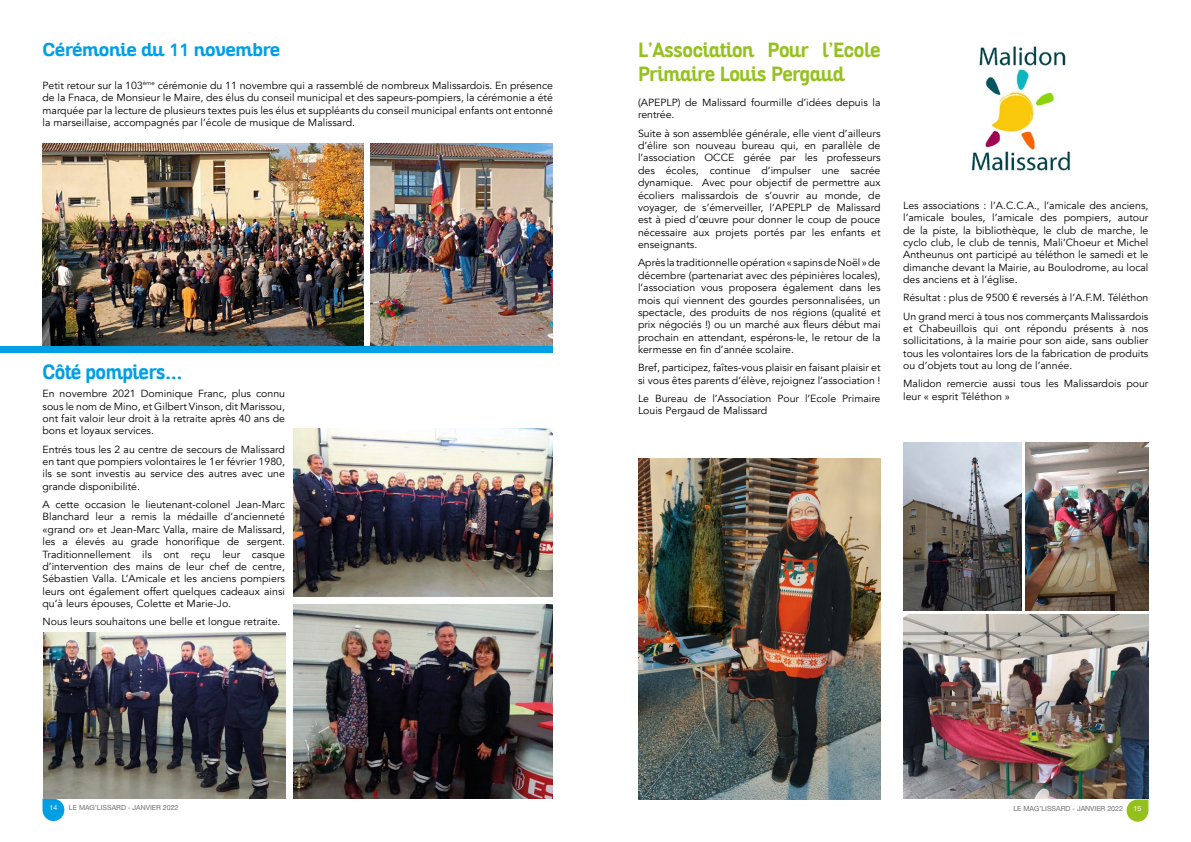
<style>
.page{position:relative;width:1191px;height:842px;background:#fff}
.page>*{position:absolute;margin:0;border:0;box-sizing:border-box;transform-origin:0 0}
.t1{font:700 20px/24px "Altair";color:#95c11f;scale:.9 1}
.t2{font:700 20px "Altair";color:#009fe3;scale:.9 1}
.t3{font:700 18px "Altair";color:#009fe3}
.t4{font:10.3px/12.4px "Avenir";color:#000;text-align:justify}
.t5{font:7px "Helvetica Neue";color:#706f6f}
.t6{font:7px "Helvetica Neue";color:#fff}
.s1{font-family:"Akkurat"}
</style>
<div class="page">
<svg style="left:1126px;top:799px;width:22px;height:23px"></svg>
<svg style="left:43px;top:799px;width:21px;height:22px"></svg>
<img style="left:43px;top:143px;width:320px;height:203px">
<img style="left:370px;top:143px;width:183px;height:203px">
<div style="left:0;top:346px;width:553px;height:7px;background:#009fe3"></div>
<img style="left:638px;top:459px;width:242px;height:340px">
<img style="left:903px;top:443px;width:118px;height:168px">
<img style="left:903px;top:615px;width:245px;height:184px">
<img style="left:1025px;top:443px;width:123px;height:168px">
<img style="left:971px;top:46px;width:100px;height:125px">
<img style="left:43px;top:632px;width:242px;height:167px">
<img style="left:294px;top:605px;width:259px;height:194px">
<img style="left:294px;top:428px;width:259px;height:168px">
<h2 class="t3" style="left:43px;top:38px;width:239px">Cérémonie du <span class="s1">11</span> novembre</h2>
<p class="t4" style="left:43px;top:79px;width:512px">Petit retour sur la 103<sup>ème</sup> cérémonie du 11 novembre qui a rassemblé de nombreux Malissardois. En présence de la Fnaca, de Monsieur le Maire, des élus du conseil municipal et des sapeurs-pompiers, la cérémonie a été marquée par la lecture de plusieurs textes puis les élus et suppléants du conseil municipal enfants ont entonné la marseillaise, accompagnés par l’école de musique de Malissard.</p>
<h1 class="t2" style="left:43px;top:359px;width:157px">Côté pompiers...</h1>
<p class="t4" style="left:43px;top:388px;width:244px">En novembre 2021 Dominique Franc, plus connu sous le nom de Mino, et Gilbert Vinson, dit Marissou, ont fait valoir leur droit à la retraite après 40 ans de bons et loyaux services.</p>
<p class="t4" style="left:43px;top:443px;width:244px">Entrés tous les 2 au centre de secours de Malissard en tant que pompiers volontaires le 1er février 1980, ils se sont investis au service des autres avec une grande disponibilité.</p>
<p class="t4" style="left:43px;top:498px;width:244px">A cette occasion le lieutenant-colonel Jean-Marc Blanchard leur a remis la médaille d’ancienneté «grand or» et Jean-Marc Valla, maire de Malissard, les a élevés au grade honorifique de sergent.<br>Traditionnellement ils ont reçu leur casque d’intervention des mains de leur chef de centre, Sébastien Valla. L’Amicale et les anciens pompiers leurs ont également offert quelques cadeaux ainsi qu’à leurs épouses, Colette et Marie-Jo.</p>
<p class="t4" style="left:43px;top:616px;width:239px">Nous leurs souhaitons une belle et longue retraite.</p>
<h1 class="t1" style="left:638px;top:39px;width:271px">L’Association Pour l’Ecole<br>Primaire Louis Pergaud</h1>
<p class="t4" style="left:638px;top:96px;width:244px">(APEPLP) de Malissard fourmille d’idées depuis la rentrée.</p>
<p class="t4" style="left:638px;top:127px;width:244px">Suite à son assemblée générale, elle vient d’ailleurs d’élire son nouveau bureau qui, en parallèle de l’association OCCE gérée par les professeurs des écoles, continue d’impulser une sacrée dynamique. Avec pour objectif de permettre aux écoliers malissardois de s’ouvrir au monde, de voyager, de s’émerveiller, l’APEPLP de Malissard est à pied d’œuvre pour donner le coup de pouce nécessaire aux projets portés par les enfants et enseignants.</p>
<p class="t4" style="left:638px;top:257px;width:244px">Après la traditionnelle opération « sapins de Noël » de décembre (partenariat avec des pépinières locales), l’association vous proposera également dans les mois qui viennent des gourdes personnalisées, un spectacle, des produits de nos régions (qualité et prix négociés !) ou un marché aux fleurs début mai prochain en attendant, espérons-le, le retour de la kermesse en fin d’année scolaire.</p>
<p class="t4" style="left:638px;top:362px;width:244px">Bref, participez, faîtes-vous plaisir en faisant plaisir et si vous êtes parents d’élève, rejoignez l’association !</p>
<p class="t4" style="left:638px;top:392px;width:244px">Le Bureau de l’Association Pour l’Ecole Primaire<br>Louis Pergaud de Malissard</p>
<p class="t4" style="left:903px;top:199px;width:247px">Les associations : l’A.C.C.A., l’amicale des anciens, l’amicale boules, l’amicale des pompiers, autour de la piste, la bibliothèque, le club de marche, le cyclo club, le club de tennis, Mali’Choeur et Michel Antheunus ont participé au téléthon le samedi et le dimanche devant la Mairie, au Boulodrome, au local des anciens et à l’église.</p>
<p class="t4" style="left:903px;top:289px;width:247px;line-height:18.2px">Résultat : plus de 9500 € reversés à l’A.F.M. Téléthon<br>Un grand merci à tous nos commerçants Malissardois</p>
<p class="t4" style="left:903px;top:322px;width:247px">et Chabeuillois qui ont répondu présents à nos sollicitations, à la mairie pour son aide, sans oublier tous les volontaires lors de la fabrication de produits ou d’objets tout au long de l’année.</p>
<p class="t4" style="left:903px;top:378px;width:247px">Malidon remercie aussi tous les Malissardois pour leur « esprit Téléthon »</p>
<p class="t6" style="left:50px;top:803px;width:9px">14</p>
<p class="t5" style="left:69px;top:802px;width:111px">LE MAG’LISSARD - JANVIER 2022</p>
<p class="t5" style="left:1013px;top:803px;width:111px">LE MAG’LISSARD - JANVIER 2022</p>
<p class="t6" style="left:1133px;top:803px;width:9px">15</p>
</div>
